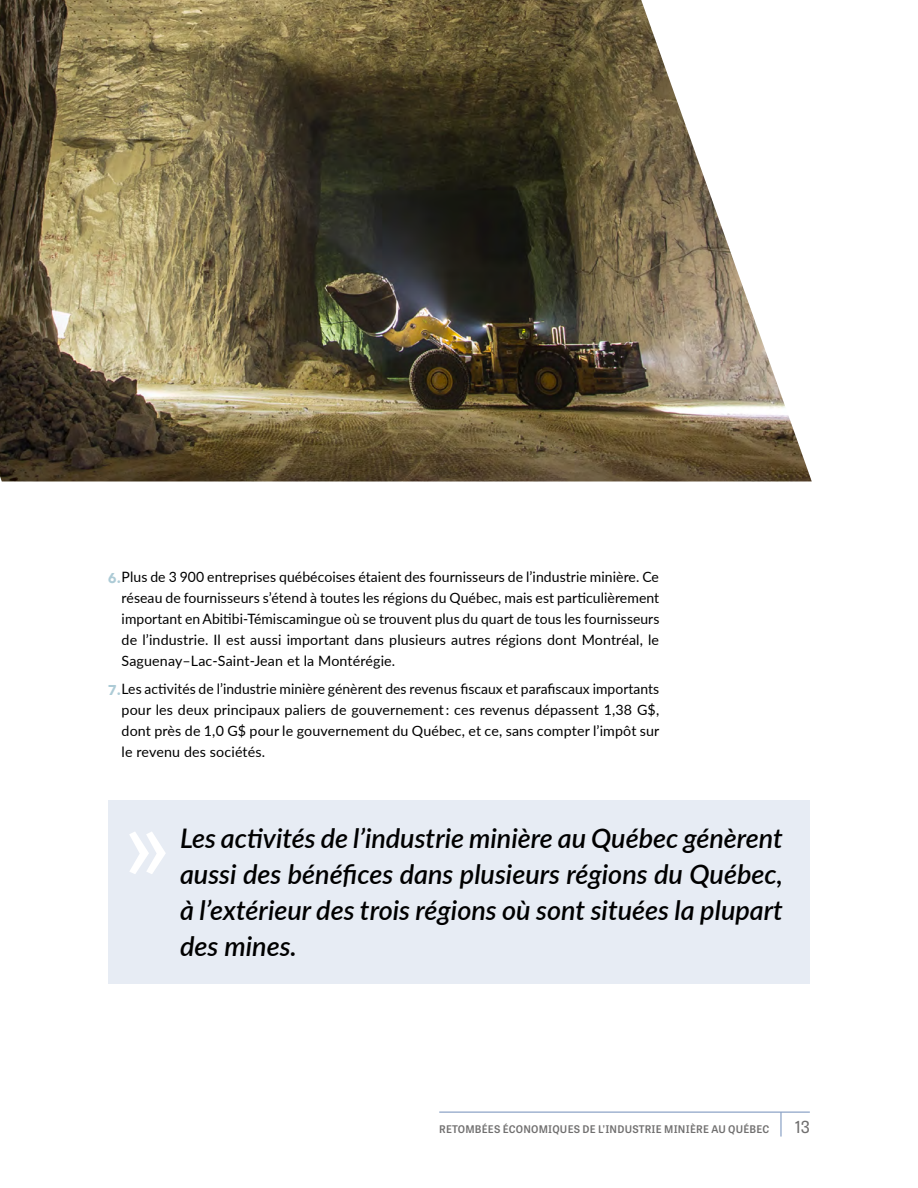
<style>
.page{position:relative;width:918px;height:1188px;background:#fff}
.page>*{position:absolute;margin:0;border:0;box-sizing:border-box;transform-origin:0 0}
.t1{font:italic 600 27px/36px "Lato";color:#000;text-align:justify}
.t2{font:16.5px "Tablet Gothic";color:#706f6f}
.t3{font:14.25px/21px "Lato";letter-spacing:.01em;color:#000;text-align:justify}
.t4{font:600 10.5px "Tablet Gothic";letter-spacing:.02em;color:#706f6f}
.s1{font-family:"Avenir";font-weight:900;color:#adcbd6}
</style>
<div class="page">
<hr style="left:439px;top:1112px;width:371px;height:1px;background:#89a1c5">
<hr style="left:780px;top:1112px;width:2px;height:25px;background:#89a1c5">
<div style="left:108px;top:800px;width:702px;height:183px;background:#e7ecf4"></div>
<svg style="left:129px;top:832px;width:37px;height:42px"></svg>
<img style="left:0;top:0;width:812px;height:482px">
<p class="t3" style="left:122px;top:566px;width:539px;text-indent:-14px"><span class="s1">6.</span>Plus de 3 900 entreprises québécoises étaient des fournisseurs de l’industrie minière. Ce réseau de fournisseurs s’étend à toutes les régions du Québec, mais est particulièrement important en Abitibi-Témiscamingue où se trouvent plus du quart de tous les fournisseurs de l’industrie. Il est aussi important dans plusieurs autres régions dont Montréal, le Saguenay–Lac-Saint-Jean et la Montérégie.</p>
<p class="t3" style="left:122px;top:678px;width:539px;text-indent:-13px"><span class="s1">7.</span>Les activités de l’industrie minière génèrent des revenus fiscaux et parafiscaux importants pour les deux principaux paliers de gouvernement : ces revenus dépassent 1,38 G$, dont près de 1,0 G$ pour le gouvernement du Québec, et ce, sans compter l’impôt sur le revenu des sociétés.</p>
<h1 class="t1" style="left:180px;top:819px;width:604px">Les activités de l’industrie minière au Québec génèrent aussi des bénéfices dans plusieurs régions du Québec, à l’extérieur des trois régions où sont situées la plupart des mines.</h1>
<p class="t4" style="left:439px;top:1121px;width:332px">RETOMBÉES ÉCONOMIQUES DE L’INDUSTRIE MINIÈRE AU QUÉBEC</p>
<p class="t2" style="left:795px;top:1115px;width:16px">13</p>
</div>
